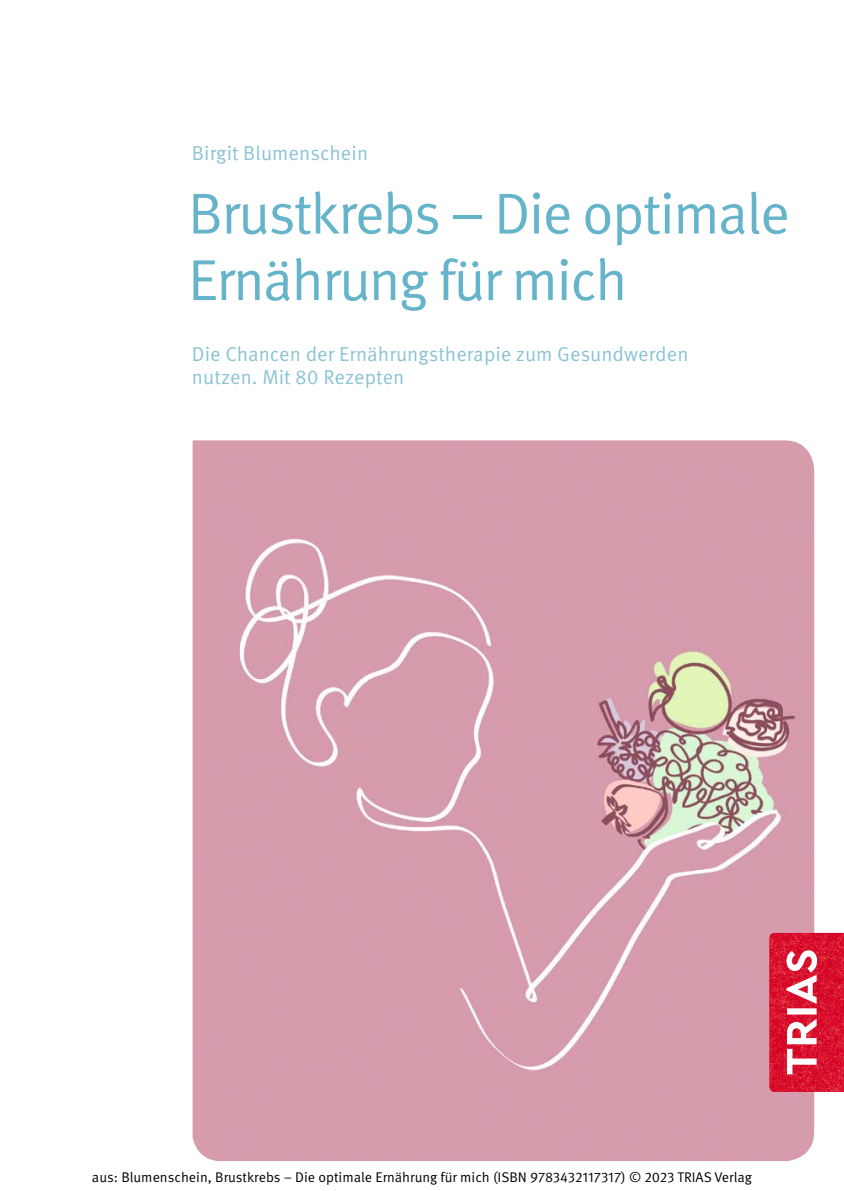
<style>
.page{position:relative;width:844px;height:1191px;background:#fff}
.page>*{position:absolute;margin:0;border:0;box-sizing:border-box;transform-origin:0 0}
.t1{font:57.75px/66.5px "Meta Pro Norm";letter-spacing:-.035em;color:#65b4c9}
.t2{font:20.12px/23.6px "Meta Pro Norm";letter-spacing:.005em;color:#8bc3d4}
.t3{font:14px "Meta Pro Norm";color:#000}
</style>
<div class="page">
<img style="left:192px;top:440px;width:622px;height:721px">
<svg style="left:769px;top:933px;width:74px;height:158px;background:#dd354c"></svg>
<h2 class="t2" style="left:192px;top:140px;width:178px">Birgit Blumenschein</h2>
<h1 class="t1" style="left:188px;top:176px;width:603px">Brustkrebs – Die optimale<br>Ernährung für mich</h1>
<h2 class="t2" style="left:192px;top:341px;width:498px">Die Chancen der Ernährungstherapie zum Gesundwerden nutzen. Mit 80 Rezepten</h2>
<p class="t3" style="left:92px;top:1166px;width:661px">aus: Blumenschein, Brustkrebs – Die optimale Ernährung für mich (ISBN 9783432117317) © 2023 TRIAS Verlag</p>
</div>
